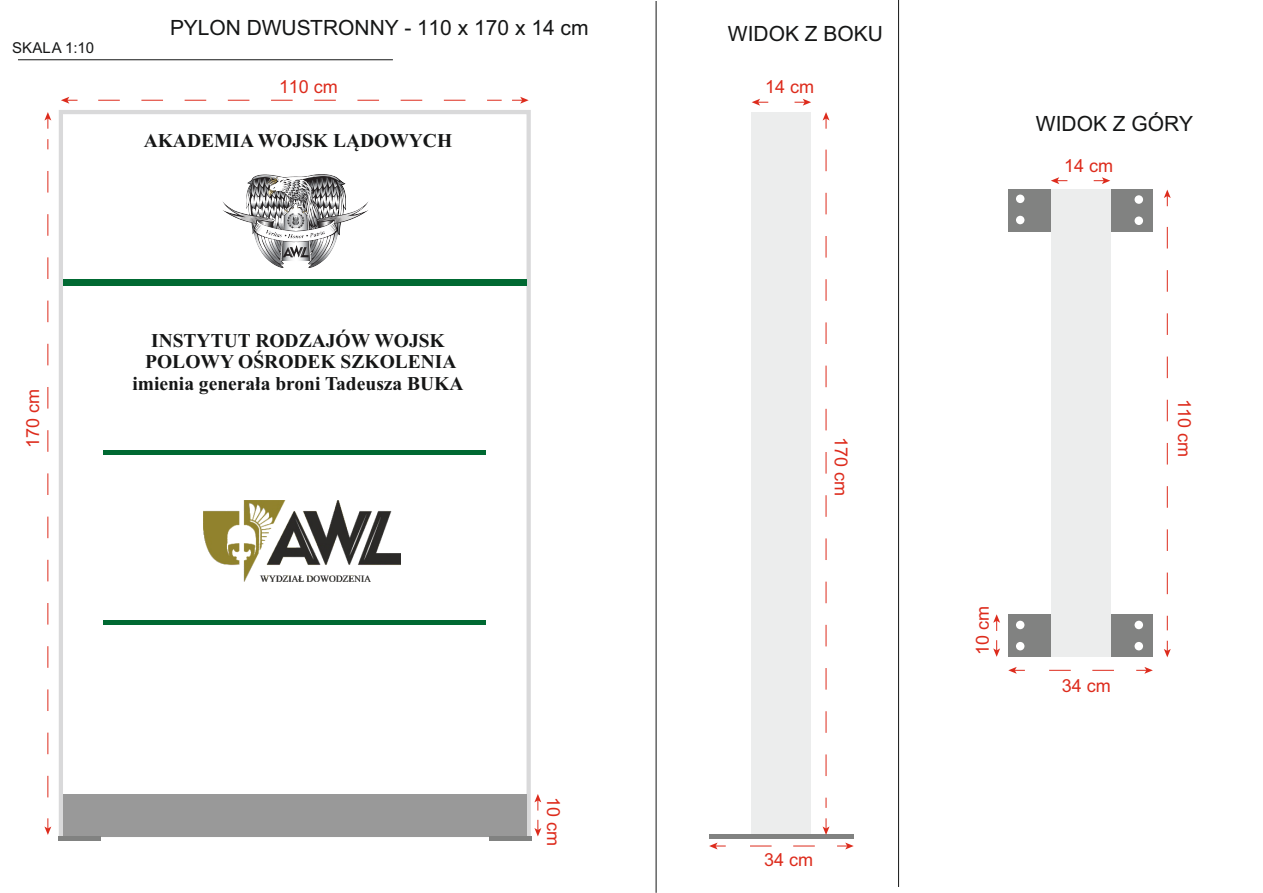
<style>
.page{position:relative;width:1263px;height:893px;background:#fff}
.page>*{position:absolute;margin:0;border:0;box-sizing:border-box;transform-origin:0 0}
.t1{font:21px "Arial";color:#151616}
.t2{font:700 19.5px/21.6px "Times New Roman";color:#151616;text-align:center}
.t3{font:18px "Arial";color:#dd2b1c}
.t4{font:15px "Arial";color:#151616}
</style>
<div class="page">
<div style="left:1008px;top:614px;width:145px;height:43px;background:#818281"></div>
<div style="left:1008px;top:189px;width:145px;height:42px;background:#818281"></div>
<div style="left:59px;top:110px;width:472px;height:727px;background:#fff;border:4px solid #d9d9da"></div>
<hr style="left:104px;top:450px;width:382px;height:4px;background:#006932">
<div style="left:63px;top:279px;width:463px;height:6px;background:#006932"></div>
<hr style="left:104px;top:620px;width:382px;height:4px;background:#006932">
<div style="left:63px;top:794px;width:463px;height:42px;background:#999"></div>
<div style="left:59px;top:836px;width:42px;height:5px;background:#818281"></div>
<hr style="left:18px;top:59px;width:375px;height:1px;background:#151616">
<svg style="left:98px;top:100px;width:404px;height:1px"></svg>
<svg style="left:61px;top:97px;width:17px;height:7px"></svg>
<svg style="left:512px;top:97px;width:17px;height:7px"></svg>
<svg style="left:48px;top:139px;width:1px;height:658px"></svg>
<svg style="left:44px;top:818px;width:7px;height:17px"></svg>
<svg style="left:44px;top:112px;width:7px;height:17px"></svg>
<hr style="left:656px;top:1px;width:1px;height:892px;background:#151616">
<div style="left:752px;top:112px;width:59px;height:722px;background:#eceded"></div>
<div style="left:709px;top:834px;width:145px;height:5px;background:#818281"></div>
<hr style="left:898px;top:0;width:1px;height:887px;background:#151616">
<div style="left:489px;top:836px;width:43px;height:5px;background:#818281"></div>
<svg style="left:534px;top:820px;width:7px;height:16px"></svg>
<svg style="left:534px;top:794px;width:7px;height:17px"></svg>
<svg style="left:750px;top:846px;width:65px;height:1px"></svg>
<svg style="left:837px;top:842px;width:17px;height:7px"></svg>
<svg style="left:709px;top:842px;width:17px;height:7px"></svg>
<svg style="left:794px;top:99px;width:17px;height:7px"></svg>
<svg style="left:752px;top:99px;width:16px;height:7px"></svg>
<svg style="left:826px;top:150px;width:1px;height:658px"></svg>
<svg style="left:822px;top:112px;width:7px;height:17px"></svg>
<svg style="left:822px;top:818px;width:7px;height:17px"></svg>
<div style="left:1051px;top:189px;width:59px;height:468px;background:#eceded"></div>
<svg style="left:1167px;top:227px;width:1px;height:403px"></svg>
<svg style="left:1164px;top:190px;width:7px;height:16px"></svg>
<svg style="left:1164px;top:641px;width:7px;height:16px"></svg>
<svg style="left:1049px;top:670px;width:65px;height:1px"></svg>
<svg style="left:1136px;top:667px;width:17px;height:7px"></svg>
<svg style="left:1008px;top:667px;width:17px;height:7px"></svg>
<svg style="left:1094px;top:177px;width:16px;height:7px"></svg>
<svg style="left:1051px;top:177px;width:16px;height:7px"></svg>
<svg style="left:993px;top:640px;width:7px;height:17px"></svg>
<svg style="left:993px;top:614px;width:7px;height:17px"></svg>
<div style="left:1016px;top:195px;width:8px;height:8px;background:#fff;border-radius:50%"></div>
<div style="left:1016px;top:216px;width:8px;height:8px;background:#fff;border-radius:50%"></div>
<div style="left:1016px;top:621px;width:8px;height:8px;background:#fff;border-radius:50%"></div>
<div style="left:1016px;top:642px;width:8px;height:8px;background:#fff;border-radius:50%"></div>
<div style="left:1134px;top:195px;width:9px;height:9px;background:#fff;border-radius:50%"></div>
<div style="left:1134px;top:216px;width:9px;height:9px;background:#fff;border-radius:50%"></div>
<div style="left:1134px;top:621px;width:9px;height:8px;background:#fff;border-radius:50%"></div>
<div style="left:1134px;top:642px;width:9px;height:8px;background:#fff;border-radius:50%"></div>
<img style="left:204px;top:500px;width:196px;height:81px">
<img style="left:223px;top:174px;width:145px;height:94px">
<p class="t4" style="left:12px;top:42px;width:83px">SKALA 1:10</p>
<p class="t1" style="left:170px;top:19px;width:420px">PYLON DWUSTRONNY - 110 x 170 x 14 cm</p>
<p class="t3" style="left:279px;top:80px;width:60px">110 cm</p>
<p class="t2" style="left:144px;top:131px;width:310px">AKADEMIA WOJSK LĄDOWYCH</p>
<p class="t3" style="left:26px;top:448px;width:61px;rotate:-90deg">170 cm</p>
<p class="t2" style="left:132px;top:331px;width:333px">INSTYTUT RODZAJÓW WOJSK<br>POLOWY OŚRODEK SZKOLENIA imienia generała broni Tadeusza BUKA</p>
<p class="t3" style="left:560px;top:796px;width:51px;rotate:90deg">10 cm</p>
<p class="t1" style="left:728px;top:26px;width:157px">WIDOK Z BOKU</p>
<p class="t3" style="left:765px;top:80px;width:51px">14 cm</p>
<p class="t3" style="left:848px;top:437px;width:61px;rotate:90deg">170 cm</p>
<p class="t3" style="left:764px;top:853px;width:51px">34 cm</p>
<p class="t1" style="left:1036px;top:116px;width:159px">WIDOK Z GÓRY</p>
<p class="t3" style="left:1064px;top:158px;width:51px">14 cm</p>
<p class="t3" style="left:976px;top:655px;width:51px;rotate:-90deg">10 cm</p>
<p class="t3" style="left:1191px;top:399px;width:60px;rotate:90deg">110 cm</p>
<p class="t3" style="left:1062px;top:679px;width:51px">34 cm</p>
</div>
